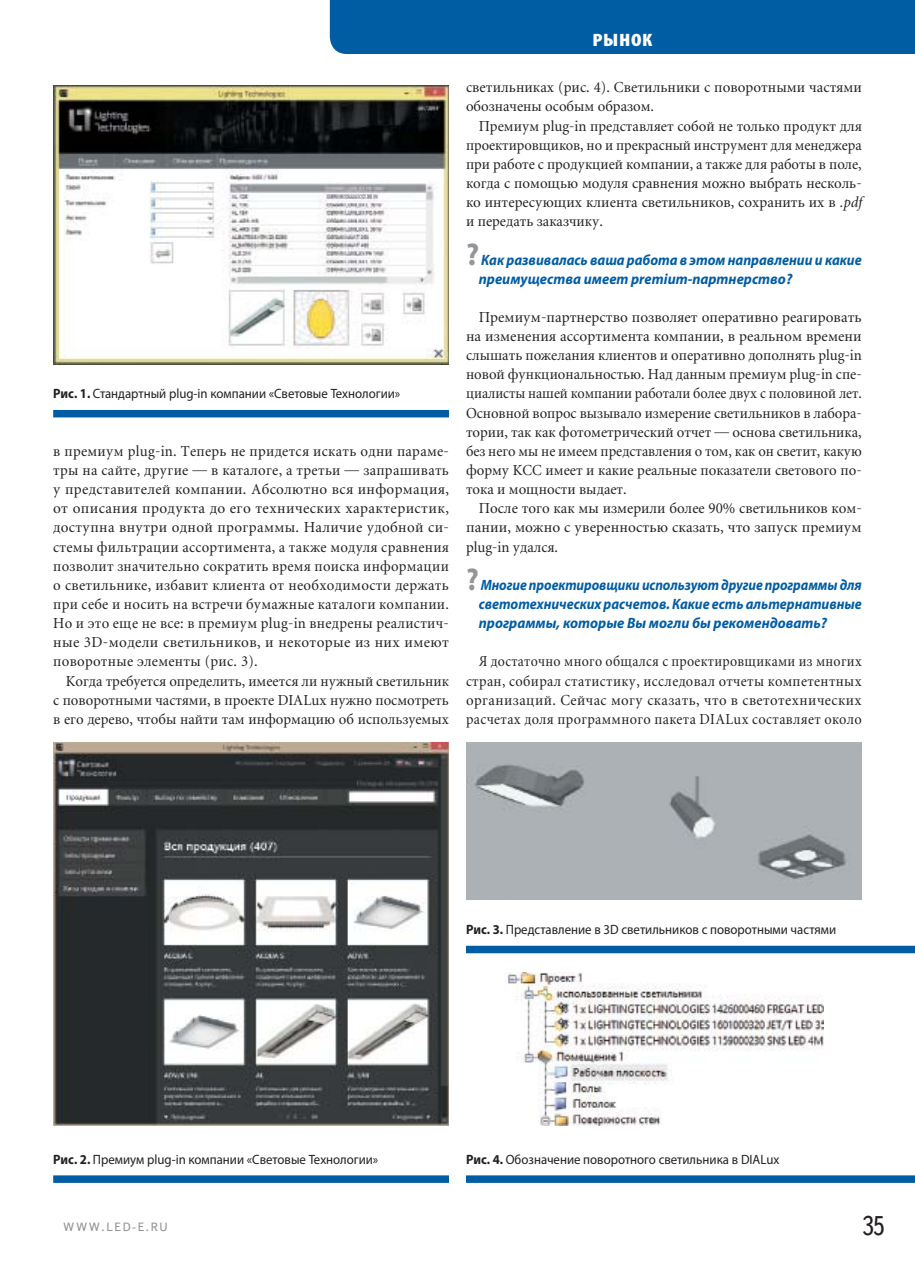
<style>
.page{position:relative;width:915px;height:1263px;background:#fff}
.page>*{position:absolute;margin:0;border:0;box-sizing:border-box;transform-origin:0 0}
.t1{font:27px "Text Book C";color:#231f20;scale:.9 1}
.t2{font:900 condensed 18px "Myriad Pro";letter-spacing:.03em;color:#fff;scale:1.17 1}
.t3{font:15px/19.2px "Miniature";color:#231f20;text-align:justify;scale:.96 1}
.t4{font:15px/19.2px "Miniature";color:#231f20;text-align:justify}
.t5{font:15px/19.2px "Miniature";color:#231f20;text-align:justify;scale:.9 1}
.t6{font:italic 700 15px/19.2px "Myriad Pro";color:#005da3;text-align:justify;scale:.91 1}
.t7{font:italic 700 15px/19.2px "Myriad Pro";color:#005da3;scale:.93 1}
.t8{font:13.5px "Myriad Pro";color:#231f20;scale:.95 1}
.t9{font:12px "Text Book C";letter-spacing:.13em;color:#939598}
.s1{font-weight:700}
.s2{font-style:italic}
.s3{font-style:normal;font-size:31.5px;color:#939598}
</style>
<div class="page">
<div style="left:330px;top:0;width:584px;height:54px;background:#005da3"></div>
<img style="left:53px;top:86px;width:396px;height:279px">
<img style="left:53px;top:743px;width:396px;height:382px">
<img style="left:507px;top:972px;width:316px;height:153px">
<img style="left:466px;top:743px;width:395px;height:156px">
<div style="left:53px;top:410px;width:396px;height:7px;background:#005da3"></div>
<div style="left:53px;top:1175px;width:396px;height:8px;background:#005da3"></div>
<div style="left:466px;top:1175px;width:448px;height:8px;background:#005da3"></div>
<div style="left:466px;top:946px;width:448px;height:7px;background:#005da3"></div>
<p class="t8" style="left:53px;top:386px;width:367px"><span class="s1">Рис. 1.</span> Стандартный plug-in компании «Световые Технологии»</p>
<p class="t3" style="left:53px;top:441px;width:413px">в премиум plug-in. Теперь не придется искать одни параме&shy;тры на сайте, другие — в каталоге, а третьи — запрашивать у представителей компании. Абсолютно вся информация, от описания продукта до его технических характеристик, доступна внутри одной программы. Наличие удобной си&shy;стемы фильтрации ассортимента, а также модуля сравнения позволит значительно сократить время поиска информации о светильнике, избавит клиента от необходимости держать при себе и носить на встречи бумажные каталоги компании.<br>Но и это еще не все: в премиум plug-in внедрены реалистич&shy;ные 3D-модели светильников, и некоторые из них имеют поворотные элементы (рис. 3).</p>
<p class="t3" style="left:53px;top:671px;width:413px;text-indent:13px">Когда требуется определить, имеется ли нужный светильник с поворотными частями, в проекте DIALux нужно посмотреть в его дерево, чтобы найти там информацию об используемых</p>
<p class="t2" style="left:592px;top:29px;width:53px">РЫНОК</p>
<p class="t4" style="left:466px;top:77px;width:397px">светильниках (рис. 4). Светильники с поворотными частями обозначены особым образом.</p>
<p class="t3" style="left:466px;top:116px;width:413px;text-indent:13px">Премиум plug-in представляет собой не только продукт для проектировщиков, но и прекрасный инструмент для менеджера при работе с продукцией компании, а также для работы в поле, когда с помощью модуля сравнения можно выбрать несколь&shy;ко интересующих клиента светильников, сохранить их в <span class="s2">.pdf </span>и передать заказчику.</p>
<p class="t7" style="left:478px;top:250px;width:413px;text-indent:-13px"><span class="s3">?</span> Как развивалась ваша работа в этом направлении и какие преимущества имеет premium-партнерство?</p>
<p class="t4" style="left:466px;top:307px;width:397px;text-indent:13px">Премиум-партнерство позволяет оперативно реагировать на изменения ассортимента компании, в реальном времени слышать пожелания клиентов и оперативно дополнять plug-in новой функциональностью. Над данным премиум plug-in спе&shy;циалисты нашей компании работали более двух с половиной лет.<br>Основной вопрос вызывало измерение светильников в лабора&shy;тории, так как фотометрический отчет — основа светильника, без него мы не имеем представления о том, как он светит, какую форму КСС имеет и какие реальные показатели светового по&shy;тока и мощности выдает.</p>
<p class="t4" style="left:466px;top:498px;width:397px;text-indent:13px">После того как мы измерили более 90% светильников ком&shy;пании, можно с уверенностью сказать, что запуск премиум plug-in удался.</p>
<p class="t6" style="left:478px;top:575px;width:422px;text-indent:-13px"><span class="s3">?</span> Многие проектировщики используют другие программы для светотехнических расчетов. Какие есть альтернативные программы, которые Вы могли бы рекомендовать?</p>
<p class="t5" style="left:466px;top:652px;width:441px;text-indent:13px">Я достаточно много общался с проектировщиками из многих стран, собирал статистику, исследовал отчеты компетентных организаций. Сейчас могу сказать, что в светотехнических расчетах доля программного пакета DIALux составляет около</p>
<p class="t8" style="left:466px;top:922px;width:391px"><span class="s1">Рис. 3.</span> Представление в 3D светильников с поворотными частями</p>
<p class="t8" style="left:53px;top:1151px;width:343px"><span class="s1">Рис. 2.</span> Премиум plug-in компании «Световые Технологии»</p>
<p class="t8" style="left:466px;top:1151px;width:331px"><span class="s1">Рис. 4.</span> Обозначение поворотного светильника в DIALux</p>
<p class="t9" style="left:63px;top:1220px;width:106px">WWW.LED-E.RU</p>
<h1 class="t1" style="left:861px;top:1211px;width:27px">35</h1>
</div>
